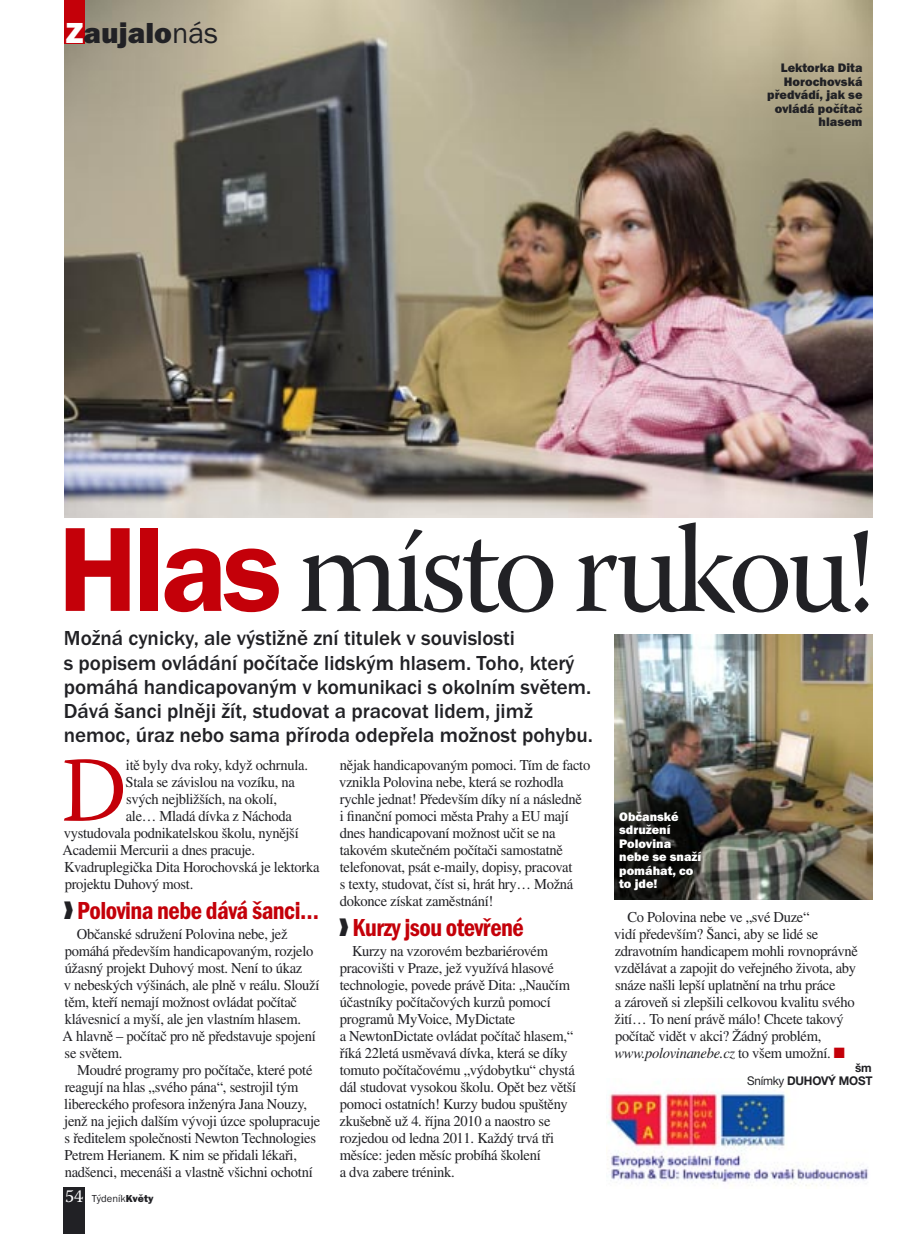
<style>
.page{position:relative;width:915px;height:1234px;background:#fff}
.page>*{position:absolute;margin:0;border:0;box-sizing:border-box;transform-origin:0 0}
.Titulek_-_Warnock{font:123.9px "Warnock Pro Subh";letter-spacing:-.04em;color:#212125}
.Inic_Warnock{font:92.25px "Warnock Pro";color:#c40009}
.t1{font:800 30px "Franklin Gothic ITCTOT";color:#212125}
.Mezititulek{font:600 condensed 25.5px "Franklin Gothic ITCTOT";letter-spacing:-.02em;color:#c40009}
.Perex{font:500 21px/24px "Franklin Gothic ITCTOT";color:#212125}
.t2{font:18px "Warnock Pro";color:#fff}
.Hlavní_Times{font:15px/17px "Times OT";letter-spacing:-.02em;color:#212125}
.Inic_Warnock-2{font:15px "Times OT";letter-spacing:-.02em;color:#212125}
.Popisek{font:800 12.75px/13.5px "Franklin Gothic ITCTOT";color:#212125;text-align:right}
.Popisek-2{font:800 12.75px/13.5px "Franklin Gothic ITCTOT";color:#fff}
.Autoři{font:700 12px "Helvetica Neue OT";letter-spacing:-.02em;color:#212125}
.t3{font:10.5px "Franklin Gothic ITCTOT";color:#212125}
.s1{color:#fff}
.s2{font-weight:400}
.s3{font-family:"Franklin Gothic ITCTOT";font-weight:600;color:#c40009}
.s4{color:#212125}
.s5{font-weight:800}
.s6{font-style:italic}
.s7{color:#c40009}
</style>
<div class="page">
<img style="left:607px;top:1078px;width:261px;height:108px">
<img style="left:64px;top:0;width:808px;height:517px">
<div style="left:64px;top:0;width:21px;height:44px;background:#c40009"></div>
<div style="left:64px;top:1186px;width:21px;height:47px;background:#212125"></div>
<img style="left:614px;top:634px;width:258px;height:265px">
<p class="t1" style="left:66px;top:16px;width:154px"><span class="s1">Z</span>aujalo<span class="s2">nás</span></p>
<p class="Popisek" style="left:767px;top:61px;width:97px">Lektorka Dita<br>Horochovská předvádí, jak se ovládá počítač hlasem</p>
<p class="Titulek_-_Warnock" style="left:57px;top:500px;width:818px"><span class="s3">Hlas</span> místo rukou!</p>
<p class="Perex" style="left:64px;top:626px;width:530px">Možná cynicky, ale výstižně zní titulek v souvislosti<br>s popisem ovládání počítače lidským hlasem. Toho, který pomáhá handicapovaným v komunikaci s okolním světem.<br>Dává šanci plněji žít, studovat a pracovat lidem, jimž nemoc, úraz nebo sama příroda odepřela možnost pohybu.</p>
<p class="Inic_Warnock" style="left:61px;top:734px;width:67px">D</p>
<p class="Inic_Warnock-2" style="left:126px;top:755px;width:183px">itě byly dva roky, když ochrnula.</p>
<p class="Inic_Warnock-2" style="left:125px;top:772px;width:171px">Stala se závislou na vozíku, na</p>
<p class="Inic_Warnock-2" style="left:126px;top:789px;width:152px">svých nejbližších, na okolí,</p>
<p class="Inic_Warnock-2" style="left:126px;top:806px;width:168px">ale… Mladá dívka z Náchoda</p>
<p class="Inic_Warnock-2" style="left:64px;top:823px;width:236px">vystudovala podnikatelskou školu, nynější</p>
<p class="Inic_Warnock-2" style="left:63px;top:840px;width:194px">Academii Mercurii a dnes pracuje.</p>
<p class="Inic_Warnock-2" style="left:64px;top:857px;width:257px">Kvadruplegička Dita Horochovská je lektorka</p>
<p class="Inic_Warnock-2" style="left:65px;top:874px;width:130px">projektu Duhový most.</p>
<p class="Mezititulek" style="left:63px;top:895px;width:257px"><span class="s4">❱</span> Polovina nebe dává šanci…</p>
<p class="Hlavní_Times" style="left:63px;top:925px;width:258px;text-indent:14px">Občanské sdružení Polovina nebe, jež pomáhá především handicapovaným, rozjelo úžasný projekt Duhový most. Není to úkaz<br>v nebeských výšinách, ale plně v reálu. Slouží těm, kteří nemají možnost ovládat počítač klávesnicí a myší, ale jen vlastním hlasem.<br>A hlavně – počítač pro ně představuje spojení se světem.</p>
<p class="Hlavní_Times" style="left:64px;top:1061px;width:257px;text-indent:13px">Moudré programy pro počítače, které poté reagují na hlas „svého pána“, sestrojil tým libereckého profesora inženýra Jana Nouzy, jenž na jejich dalším vývoji úzce spolupracuje s ředitelem společnosti Newton Technologies Petrem Herianem. K nim se přidali lékaři, nadšenci, mecenáši a vlastně všichni ochotní</p>
<p class="t2" style="left:65px;top:1184px;width:20px">54</p>
<p class="t3" style="left:92px;top:1192px;width:63px">Týdeník<span class="s5">Květy</span></p>
<p class="Hlavní_Times" style="left:339px;top:755px;width:252px">nějak handicapovaným pomoci. Tím de facto vznikla Polovina nebe, která se rozhodla rychle jednat! Především díky ní a následně<br>i finanční pomoci města Prahy a EU mají dnes handicapovaní možnost učit se na takovém skutečném počítači samostatně telefonovat, psát e-maily, dopisy, pracovat<br>s texty, studovat, číst si, hrát hry… Možná dokonce získat zaměstnání!</p>
<p class="Mezititulek" style="left:338px;top:912px;width:187px"><span class="s4">❱</span> Kurzy jsou otevřené</p>
<p class="Hlavní_Times" style="left:339px;top:942px;width:238px;text-indent:12px">Kurzy na vzorovém bezbariérovém pracovišti v Praze, jež využívá hlasové technologie, povede právě Dita: „Naučím účastníky počítačových kurzů pomocí programů MyVoice, MyDictate<br>a NewtonDictate ovládat počítač hlasem,“ říká 22letá usměvavá dívka, která se díky tomuto počítačovému „výdobytku“ chystá dál studovat vysokou školu. Opět bez větší pomoci ostatních! Kurzy budou spuštěny zkušebně už 4. října 2010 a naostro se rozjedou od ledna 2011. Každý trvá tři měsíce: jeden měsíc probíhá školení<br>a dva zabere trénink.</p>
<p class="Popisek-2" style="left:619px;top:809px;width:84px">Občanské sdružení<br>Polovina nebe se snaží pomáhat, co to jde!</p>
<p class="Hlavní_Times" style="left:614px;top:908px;width:245px;text-indent:13px">Co Polovina nebe ve „své Duze“<br>vidí především? Šanci, aby se lidé se zdravotním handicapem mohli rovnoprávně vzdělávat a zapojit do veřejného života, aby snáze našli lepší uplatnění na trhu práce<br>a zároveň si zlepšili celkovou kvalitu svého žití… To není právě málo! Chcete takový počítač vidět v akci? Žádný problém, <span class="s6">www.polovinanebe.cz</span> to všem umožní. <span class="s7">■</span></p>
<p class="Autoři" style="left:854px;top:1060px;width:18px">šm</p>
<p class="Autoři" style="left:746px;top:1074px;width:127px"><span class="s2">Snímky</span> DUHOVÝ MOST</p>
</div>
